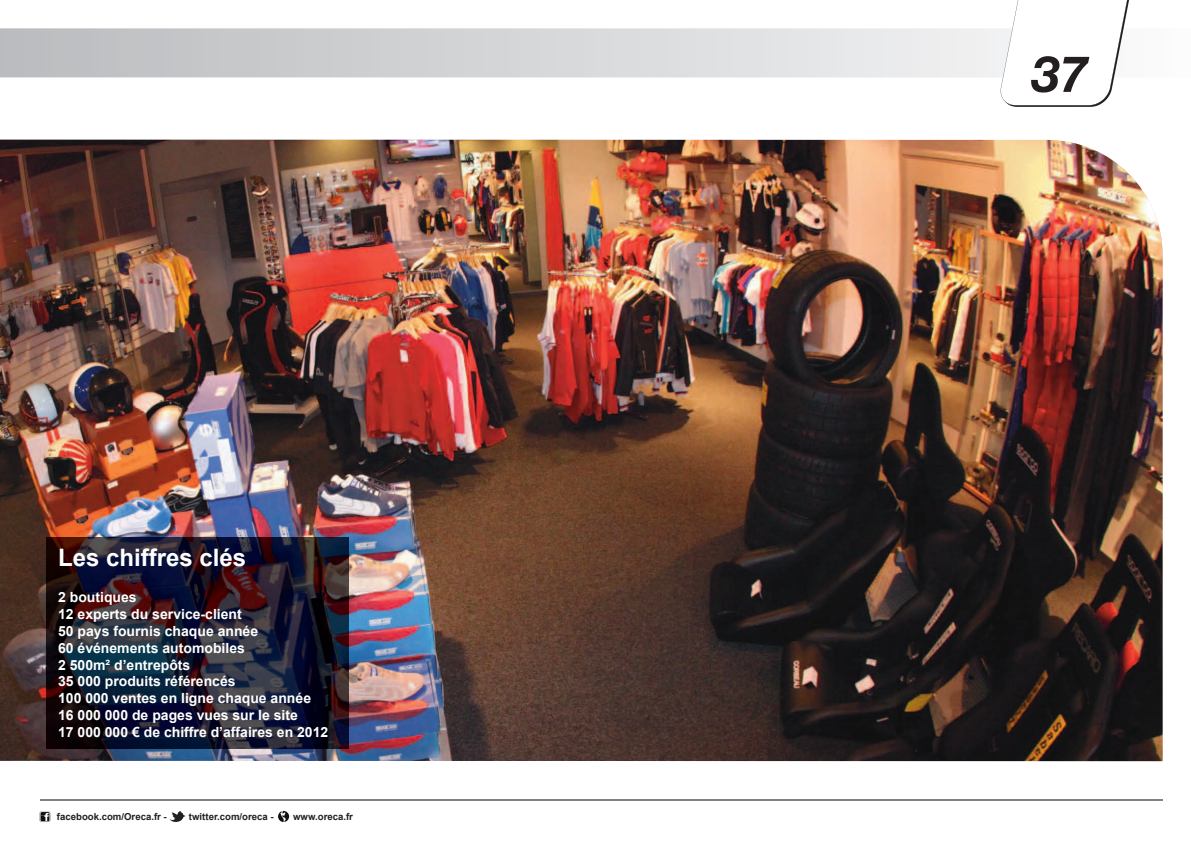
<style>
.page{position:relative;width:1191px;height:851px;background:#fff}
.page>*{position:absolute;margin:0;border:0;box-sizing:border-box;transform-origin:0 0}
.t1{font:italic 700 50px "Helvetica Neue";color:#231f20}
.t2{font:700 24px "Arial";color:#fff}
.t3{font:700 14px/16.8px "Arial";color:#fff}
.t4{font:700 9.6px "Arial";color:#231f20}
</style>
<div class="page">
<img style="left:0;top:140px;width:1162px;height:621px">
<img style="left:47px;top:537px;width:302px;height:211px">
<svg style="left:0;top:28px;width:999px;height:49px;background:#d4d5d7"></svg>
<svg style="left:999px;top:0;width:130px;height:107px"></svg>
<svg style="left:169px;top:811px;width:16px;height:11px"></svg>
<svg style="left:278px;top:811px;width:11px;height:10px"></svg>
<svg style="left:40px;top:811px;width:10px;height:10px"></svg>
<hr style="left:40px;top:799px;width:1122px;height:1px;background:#808285">
<h2 class="t2" style="left:58px;top:542px;width:190px">Les chiffres clés</h2>
<p class="t3" style="left:58px;top:589px;width:272px">2 boutiques<br>12 experts du service-client<br>50 pays fournis chaque année<br>60 événements automobiles<br>2 500m² d’entrepôts<br>35 000 produits référencés<br>100 000 ventes en ligne chaque année<br>16 000 000 de pages vues sur le site<br>17 000 000 € de chiffre d’affaires en 2012</p>
<p class="t4" style="left:57px;top:809px;width:111px">facebook.com/Oreca.fr -</p>
<p class="t4" style="left:189px;top:809px;width:86px">twitter.com/oreca -</p>
<p class="t4" style="left:293px;top:809px;width:61px">www.oreca.fr</p>
<h1 class="t1" style="left:1032px;top:43px;width:57px">37</h1>
</div>
